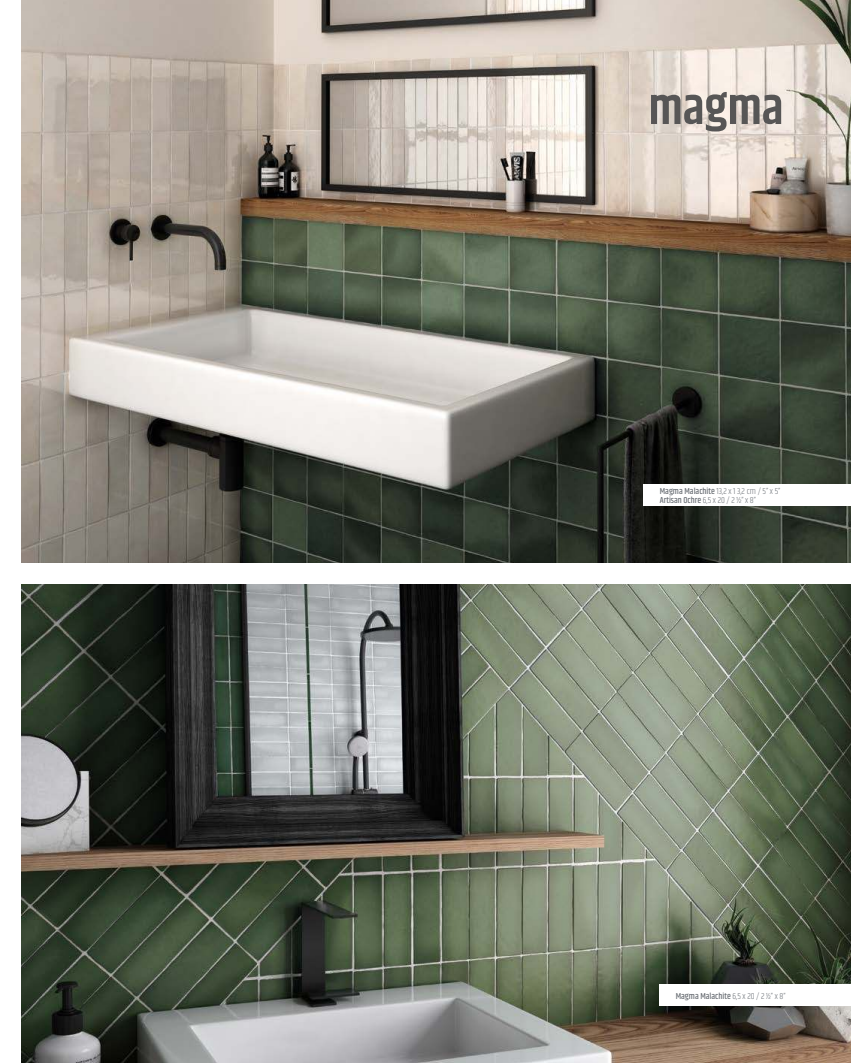
<style>
.page{position:relative;width:851px;height:1063px;background:#fff}
.page>*{position:absolute;margin:0;border:0;box-sizing:border-box;transform-origin:0 0}
.t1{font:600 50px "Khand";color:#575656}
.t2{font:300 8.75px/9.5px "Khand";color:#676c72}
.t3{font:500 8.75px "Khand";color:#676c72}
.s1{font-weight:500}
.s2{font-family:"Saira Condensed"}
.s3{font-weight:300}
.s4{font-family:"Saira Condensed";font-weight:300}
</style>
<div class="page">
<img style="left:22px;top:0;width:828px;height:563px">
<img style="left:22px;top:585px;width:828px;height:478px">
<div style="left:659px;top:984px;width:191px;height:22px;background:#fff"></div>
<div style="left:643px;top:484px;width:207px;height:22px;background:#fff"></div>
<h1 class="t1" style="left:648px;top:83px;width:137px">magma</h1>
<p class="t2" style="left:659px;top:486px;width:122px"><span class="s1">Magma Malachite</span> 13,2 x 1 3,2 cm / 5” x 5”<br><span class="s1">Artisan Ochre</span> 6,5 x 20 / 2 <span class="s2">1/2</span>” x 8”</p>
<p class="t3" style="left:675px;top:992px;width:111px">Magma Malachite <span class="s3">6,5 x 20 / 2</span> <span class="s4">1/2</span><span class="s3">” x 8”</span></p>
</div>
